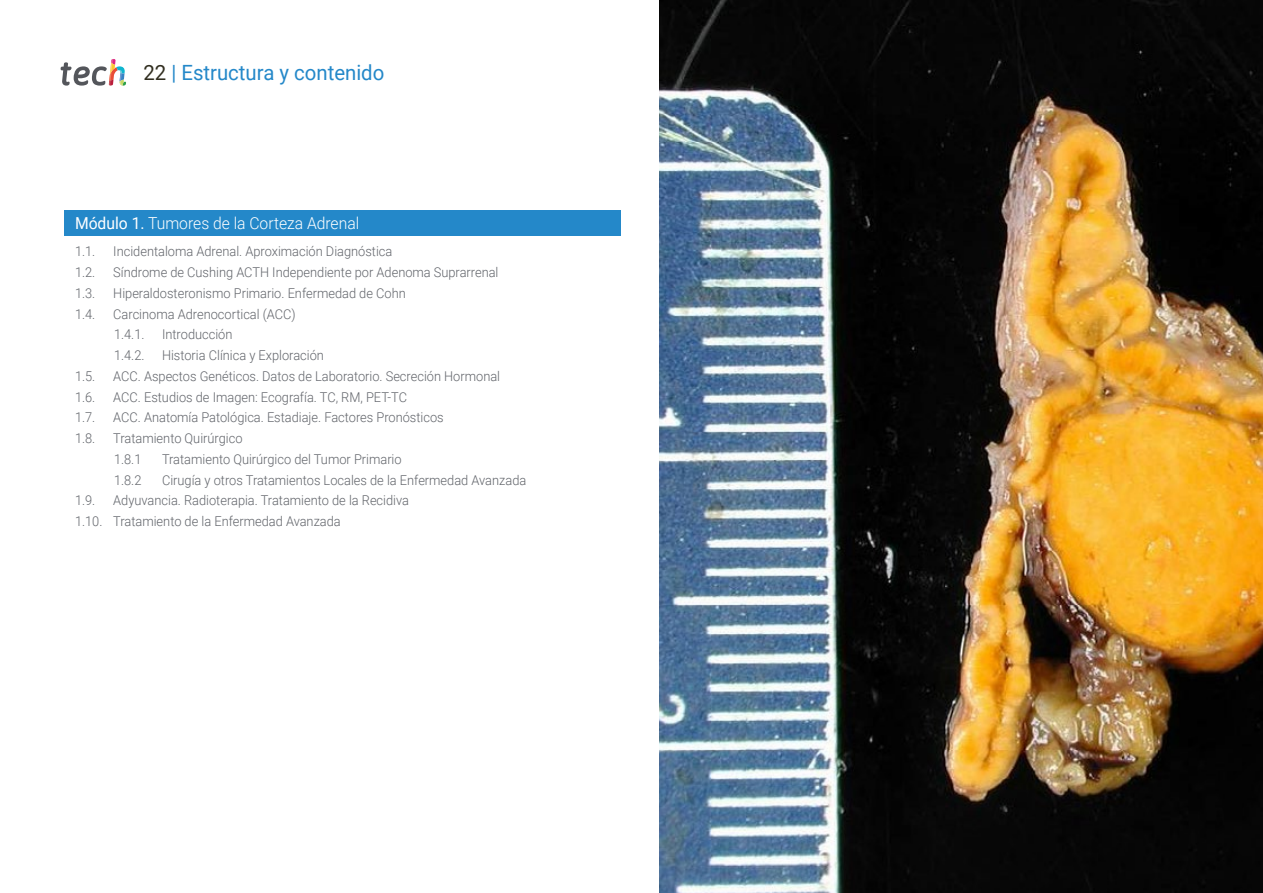
<style>
.page{position:relative;width:1263px;height:893px;background:#fff}
.page>*{position:absolute;margin:0;border:0;box-sizing:border-box;transform-origin:0 0}
.t1{font:21px "Roboto";color:#2488c9}
.t2{font:300 16.5px "Roboto";color:#fff;scale:.95 1}
.t3{font:300 13.5px/20.7px "Roboto";color:#61646a;scale:.95 1}
.s1{color:#312e20}
.s2{font-weight:400}
</style>
<div class="page">
<div style="left:64px;top:210px;width:557px;height:25px;background:#2488c9"></div>
<svg style="left:61px;top:59px;width:65px;height:27px"></svg>
<img style="left:659px;top:0;width:604px;height:893px">
<h1 class="t1" style="left:144px;top:57px;width:242px"><span class="s1">22</span> | Estructura y contenido</h1>
<p class="t2" style="left:75px;top:212px;width:301px"><span class="s2">Módulo 1.</span> Tumores de la Corteza Adrenal</p>
<p class="t3" style="left:75px;top:241px;width:23px">1.1.</p>
<p class="t3" style="left:113px;top:241px;width:295px">Incidentaloma Adrenal. Aproximación Diagnóstica</p>
<p class="t3" style="left:75px;top:261px;width:23px">1.2.</p>
<p class="t3" style="left:113px;top:261px;width:407px">Síndrome de Cushing ACTH Independiente por Adenoma Suprarrenal</p>
<p class="t3" style="left:75px;top:282px;width:23px">1.3.</p>
<p class="t3" style="left:113px;top:282px;width:309px">Hiperaldosteronismo Primario. Enfermedad de Cohn</p>
<p class="t3" style="left:75px;top:303px;width:23px">1.4.</p>
<p class="t3" style="left:113px;top:303px;width:193px">Carcinoma Adrenocortical (ACC)<br>1.4.1.</p>
<p class="t3" style="left:162px;top:324px;width:76px">Introducción</p>
<p class="t3" style="left:114px;top:344px;width:34px">1.4.2.</p>
<p class="t3" style="left:162px;top:344px;width:172px">Historia Clínica y Exploración</p>
<p class="t3" style="left:75px;top:365px;width:23px">1.5.</p>
<p class="t3" style="left:113px;top:365px;width:409px">ACC. Aspectos Genéticos. Datos de Laboratorio. Secreción Hormonal</p>
<p class="t3" style="left:75px;top:386px;width:23px">1.6.</p>
<p class="t3" style="left:113px;top:386px;width:311px">ACC. Estudios de Imagen: Ecografía. TC, RM, PET-TC</p>
<p class="t3" style="left:75px;top:407px;width:23px">1.7.</p>
<p class="t3" style="left:113px;top:407px;width:349px">ACC. Anatomía Patológica. Estadiaje. Factores Pronósticos</p>
<p class="t3" style="left:75px;top:427px;width:23px">1.8.</p>
<p class="t3" style="left:113px;top:427px;width:138px">Tratamiento Quirúrgico<br>1.8.1</p>
<p class="t3" style="left:162px;top:448px;width:254px">Tratamiento Quirúrgico del Tumor Primario</p>
<p class="t3" style="left:114px;top:469px;width:30px">1.8.2</p>
<p class="t3" style="left:162px;top:469px;width:385px">Cirugía y otros Tratamientos Locales de la Enfermedad Avanzada</p>
<p class="t3" style="left:75px;top:490px;width:353px;text-indent:38px">Adyuvancia. Radioterapia. Tratamiento de la Recidiva<br>1.10. Tratamiento de la Enfermedad Avanzada</p>
<p class="t3" style="left:75px;top:490px;width:23px">1.9.</p>
</div>
